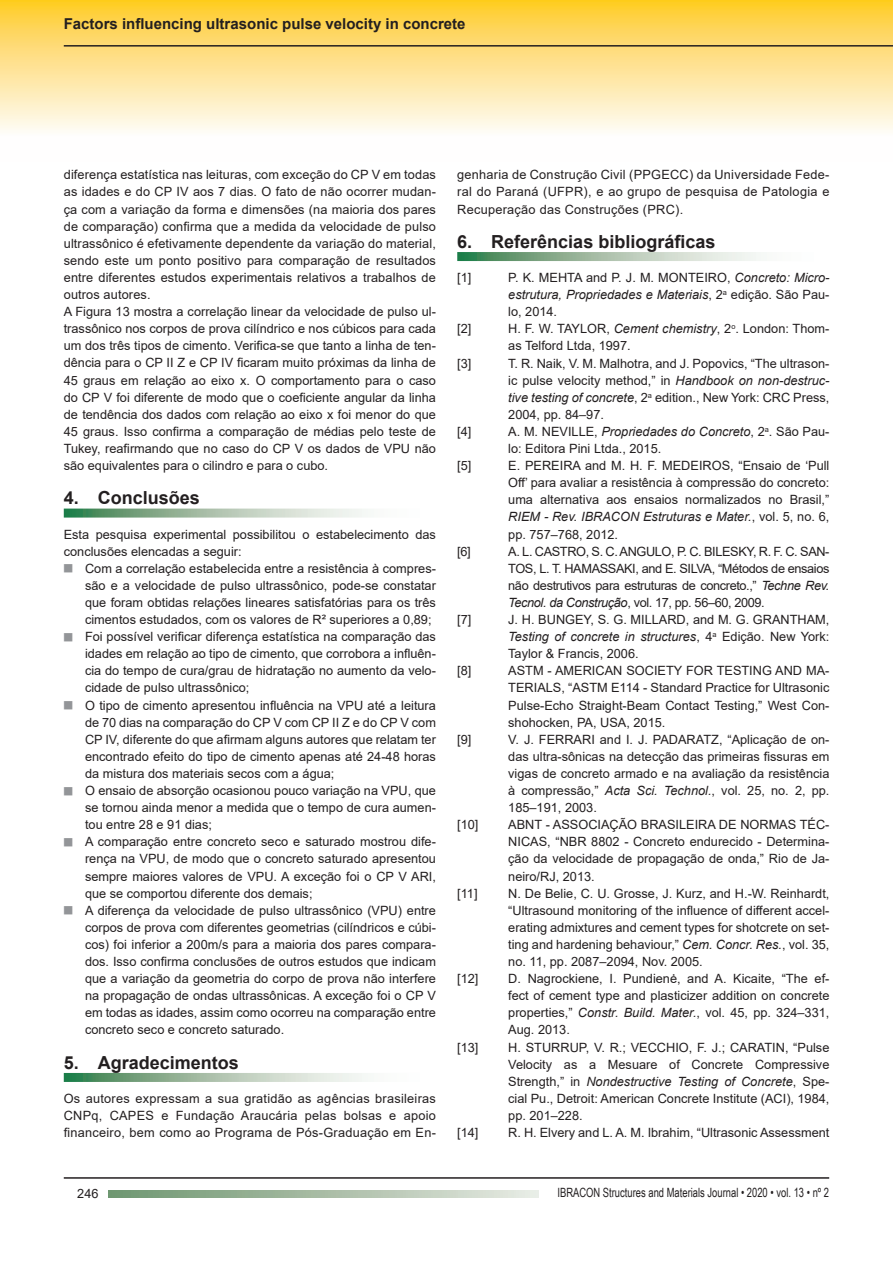
<style>
.page{position:relative;width:893px;height:1263px;background:#fff}
.page>*{position:absolute;margin:0;border:0;box-sizing:border-box;transform-origin:0 0}
.t1{font:700 18px "Arial";color:#231f20}
.t2{font:700 15px "Arial";color:#231f20}
.t3{font:12.75px/17.1px "Arial";color:#231f20;text-align:justify}
.t4{font:12.75px "Arial Narrow";color:#231f20;scale:.9 1}
.s1{color:#939598}
.s2{font-style:italic}
</style>
<div class="page">
<svg style="left:0;top:0;width:893px;height:131px;background:#fee28f"></svg>
<hr style="left:64px;top:1177px;width:765px;height:2px;background:#231f20">
<hr style="left:64px;top:45px;width:829px;height:2px;background:#231f20">
<svg style="left:108px;top:1190px;width:431px;height:8px;background:#a9bea7"></svg>
<svg style="left:64px;top:509px;width:300px;height:9px;background:#a6c2ab"></svg>
<svg style="left:64px;top:1073px;width:300px;height:9px;background:#a2bfa7"></svg>
<svg style="left:457px;top:252px;width:300px;height:9px;background:#a2bfa7"></svg>
<p class="t2" style="left:64px;top:13px;width:403px">Factors influencing ultrasonic pulse velocity in concrete</p>
<p class="t3" style="left:64px;top:166px;width:374px;text-align:left">diferença estatística nas leituras, com exceção do CP V em todas as idades e do CP IV aos 7 dias. O fato de não ocorrer mudan&shy;ça com a variação da forma e dimensões (na maioria dos pares de comparação) confirma que a medida da velocidade de pulso ultrassônico é efetivamente dependente da variação do material, sendo este um ponto positivo para comparação de resultados entre diferentes estudos experimentais relativos a trabalhos de outros autores.<br>A Figura 13 mostra a correlação linear da velocidade de pulso ul&shy;trassônico nos corpos de prova cilíndrico e nos cúbicos para cada um dos três tipos de cimento. Verifica-se que tanto a linha de ten&shy;dência para o CP II Z e CP IV ficaram muito próximas da linha de 45 graus em relação ao eixo x. O comportamento para o caso do CP V foi diferente de modo que o coeficiente angular da linha de tendência dos dados com relação ao eixo x foi menor do que 45 graus. Isso confirma a comparação de médias pelo teste de Tukey, reafirmando que no caso do CP V os dados de VPU não são equivalentes para o cilindro e para o cubo.</p>
<h1 class="t1" style="left:64px;top:485px;width:138px">4. Conclusões</h1>
<p class="t3" style="left:64px;top:525px;width:374px">Esta pesquisa experimental possibilitou o estabelecimento das conclusões elencadas a seguir:</p>
<p class="t3" style="left:85px;top:560px;width:352px;text-indent:-21px"><span class="s1">■</span> Com a correlação estabelecida entre a resistência à compres&shy;são e a velocidade de pulso ultrassônico, pode-se constatar que foram obtidas relações lineares satisfatórias para os três cimentos estudados, com os valores de R² superiores a 0,89;</p>
<p class="t3" style="left:85px;top:628px;width:352px;text-indent:-21px"><span class="s1">■</span> Foi possível verificar diferença estatística na comparação das idades em relação ao tipo de cimento, que corrobora a influên&shy;cia do tempo de cura/grau de hidratação no aumento da velo&shy;cidade de pulso ultrassônico;</p>
<p class="t3" style="left:85px;top:696px;width:352px;text-indent:-21px"><span class="s1">■</span> O tipo de cimento apresentou influência na VPU até a leitura de 70 dias na comparação do CP V com CP II Z e do CP V com CP IV, diferente do que afirmam alguns autores que relatam ter encontrado efeito do tipo de cimento apenas até 24-48 horas da mistura dos materiais secos com a água;</p>
<p class="t3" style="left:85px;top:782px;width:352px;text-indent:-21px"><span class="s1">■</span> O ensaio de absorção ocasionou pouco variação na VPU, que se tornou ainda menor a medida que o tempo de cura aumen&shy;tou entre 28 e 91 dias;</p>
<p class="t3" style="left:85px;top:833px;width:352px;text-indent:-21px"><span class="s1">■</span> A comparação entre concreto seco e saturado mostrou dife&shy;rença na VPU, de modo que o concreto saturado apresentou sempre maiores valores de VPU. A exceção foi o CP V ARI, que se comportou diferente dos demais;</p>
<p class="t3" style="left:85px;top:902px;width:352px;text-indent:-21px"><span class="s1">■</span> A diferença da velocidade de pulso ultrassônico (VPU) entre corpos de prova com diferentes geometrias (cilíndricos e cúbi&shy;cos) foi inferior a 200m/s para a maioria dos pares compara&shy;dos. Isso confirma conclusões de outros estudos que indicam que a variação da geometria do corpo de prova não interfere na propagação de ondas ultrassônicas. A exceção foi o CP V em todas as idades, assim como ocorreu na comparação entre concreto seco e concreto saturado.</p>
<h1 class="t1" style="left:64px;top:1050px;width:177px">5. Agradecimentos</h1>
<p class="t3" style="left:64px;top:1090px;width:374px">Os autores expressam a sua gratidão as agências brasileiras CNPq, CAPES e Fundação Araucária pelas bolsas e apoio financeiro, bem como ao Programa de Pós-Graduação em En-</p>
<p class="t3" style="left:457px;top:166px;width:374px">genharia de Construção Civil (PPGECC) da Universidade Fede&shy;ral do Paraná (UFPR), e ao grupo de pesquisa de Patologia e Recuperação das Construções (PRC).</p>
<h1 class="t1" style="left:457px;top:229px;width:260px">6. Referências bibliográficas</h1>
<p class="t3" style="left:457px;top:269px;width:16px">[1]</p>
<p class="t3" style="left:508px;top:269px;width:323px">P. K. MEHTA and P. J. M. MONTEIRO, <span class="s2">Concreto: Micro&shy;estrutura, Propriedades e Materiais</span>, 2<sup>a</sup> edição. São Pau&shy;lo, 2014.</p>
<p class="t3" style="left:457px;top:320px;width:16px">[2]</p>
<p class="t3" style="left:508px;top:320px;width:323px">H. F. W. TAYLOR, <span class="s2">Cement chemistry</span>, 2<sup>o</sup>. London: Thom&shy;as Telford Ltda, 1997.</p>
<p class="t3" style="left:457px;top:354px;width:16px">[3]</p>
<p class="t3" style="left:508px;top:354px;width:323px">T. R. Naik, V. M. Malhotra, and J. Popovics, “The ultrason&shy;ic pulse velocity method,” in <span class="s2">Handbook on non-destruc&shy;tive testing of concrete</span>, 2<sup>a</sup> edition., New York: CRC Press, 2004, pp. 84–97.</p>
<p class="t3" style="left:457px;top:423px;width:16px">[4]</p>
<p class="t3" style="left:508px;top:423px;width:323px">A. M. NEVILLE, <span class="s2">Propriedades do Concreto</span>, 2<sup>a</sup>. São Pau&shy;lo: Editora Pini Ltda., 2015.</p>
<p class="t3" style="left:457px;top:457px;width:16px">[5]</p>
<p class="t3" style="left:508px;top:457px;width:323px">E. PEREIRA and M. H. F. MEDEIROS, “Ensaio de ‘Pull Off’ para avaliar a resistência à compressão do concreto: uma alternativa aos ensaios normalizados no Brasil,” <span class="s2">RIEM - Rev. IBRACON Estruturas e Mater.</span>, vol. 5, no. 6, pp. 757–768, 2012.</p>
<p class="t3" style="left:457px;top:542px;width:15px">[6]</p>
<p class="t3" style="left:508px;top:542px;width:323px">A. L. CASTRO, S. C. ANGULO, P. C. BILESKY, R. F. C. SAN-TOS, L. T. HAMASSAKI, and E. SILVA, “Métodos de ensaios não destrutivos para estruturas de concreto.,” <span class="s2">Techne Rev.<br>Tecnol. da Construção</span>, vol. 17, pp. 56–60, 2009.</p>
<p class="t3" style="left:457px;top:611px;width:16px">[7]</p>
<p class="t3" style="left:508px;top:611px;width:323px">J. H. BUNGEY, S. G. MILLARD, and M. G. GRANTHAM, <span class="s2">Testing of concrete in structures</span>, 4<sup>a</sup> Edição. New York:<br>Taylor &amp; Francis, 2006.</p>
<p class="t3" style="left:457px;top:662px;width:16px">[8]</p>
<p class="t3" style="left:508px;top:662px;width:323px">ASTM - AMERICAN SOCIETY FOR TESTING AND MA-TERIALS, “ASTM E114 - Standard Practice for Ultrasonic Pulse-Echo Straight-Beam Contact Testing,” West Con&shy;shohocken, PA, USA, 2015.</p>
<p class="t3" style="left:457px;top:731px;width:16px">[9]</p>
<p class="t3" style="left:508px;top:731px;width:323px">V. J. FERRARI and I. J. PADARATZ, “Aplicação de on&shy;das ultra-sônicas na detecção das primeiras fissuras em vigas de concreto armado e na avaliação da resistência à compressão,” <span class="s2">Acta Sci. Technol.</span>, vol. 25, no. 2, pp.<br>185–191, 2003.</p>
<p class="t3" style="left:457px;top:816px;width:23px">[10]</p>
<p class="t3" style="left:508px;top:816px;width:323px">ABNT - ASSOCIAÇÃO BRASILEIRA DE NORMAS TÉC-NICAS, “NBR 8802 - Concreto endurecido - Determina&shy;ção da velocidade de propagação de onda,” Rio de Ja&shy;neiro/RJ, 2013.</p>
<p class="t3" style="left:457px;top:884px;width:22px">[11]</p>
<p class="t3" style="left:508px;top:884px;width:323px">N. De Belie, C. U. Grosse, J. Kurz, and H.-W. Reinhardt, “Ultrasound monitoring of the influence of different accel&shy;erating admixtures and cement types for shotcrete on set&shy;ting and hardening behaviour,” <span class="s2">Cem. Concr. Res.</span>, vol. 35, no. 11, pp. 2087–2094, Nov. 2005.</p>
<p class="t3" style="left:457px;top:970px;width:23px">[12]</p>
<p class="t3" style="left:508px;top:970px;width:323px">D. Nagrockiene, I. Pundienė, and A. Kicaite, “The ef&shy;fect of cement type and plasticizer addition on concrete properties,” <span class="s2">Constr. Build. Mater.</span>, vol. 45, pp. 324–331, Aug. 2013.</p>
<p class="t3" style="left:457px;top:1038px;width:23px">[13]</p>
<p class="t3" style="left:508px;top:1038px;width:323px">H. STURRUP, V. R.; VECCHIO, F. J.; CARATIN, “Pulse Velocity as a Mesuare of Concrete Compressive Strength,” in <span class="s2">Nondestructive Testing of Concrete</span>, Spe&shy;cial Pu., Detroit: American Concrete Institute (ACI), 1984, pp. 201–228.</p>
<p class="t3" style="left:457px;top:1124px;width:23px">[14]</p>
<p class="t3" style="left:508px;top:1124px;width:323px">R. H. Elvery and L. A. M. Ibrahim, “Ultrasonic Assessment</p>
<p class="t3" style="left:77px;top:1185px;width:23px">246</p>
<p class="t4" style="left:557px;top:1183px;width:303px">IBRACON Structures and Materials Journal • 2020 • vol. 13 • nº 2</p>
</div>
